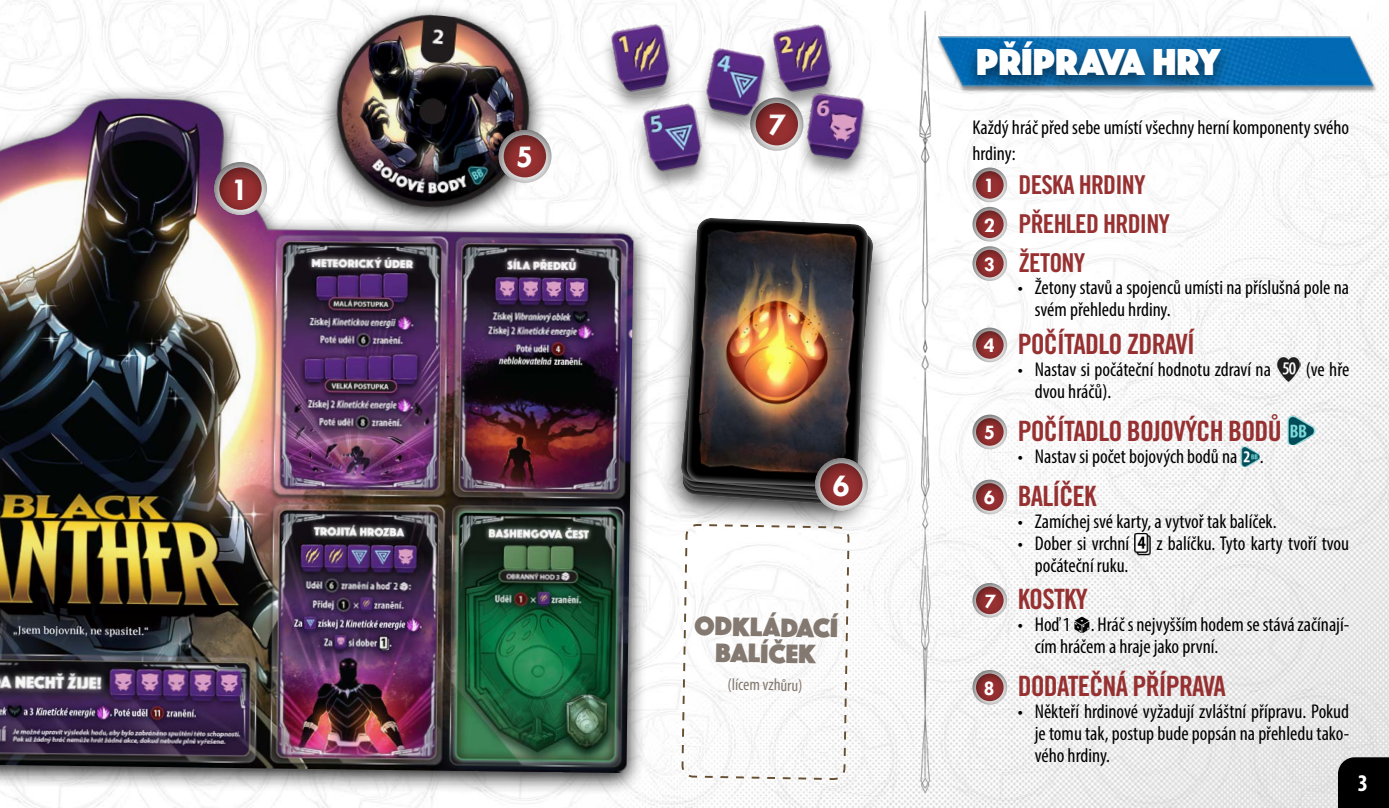
<style>
.page{position:relative;width:1389px;height:808px;background:#fff}
.page>*{position:absolute;margin:0;border:0;box-sizing:border-box;transform-origin:0 0}
.t1{font:39px "Phosphate Pro Solid";color:#fff}
.t2{font:700 32.6px "Tw Cen";color:#fff}
.t3{font:28px "Trade Gothic Bold Cond Twenty";letter-spacing:-.03em;color:#973031}
.t4{font:27.8px/26.4px "Phosphate Pro Solid";color:#847970;text-align:center}
.t5{font:26px/39.4px "Trade Gothic Bold Cond Twenty";letter-spacing:-.03em;color:#973031}
.t6{font:700 condensed 24px "Myriad Pro";color:#fff}
.t7{font:condensed 20px/22px "Myriad Pro";color:#000}
.t8{font:condensed 17px "Myriad Pro";color:#847970}
.s1{font-family:"Tw Cen";font-weight:700;font-size:21.2px;color:#fff}
.s2{font-family:"Dice Throne Dice";font-stretch:normal}
</style>
<div class="page">
<img style="left:4px;top:0;width:1385px;height:808px">
<img style="left:874px;top:0;width:101px;height:808px">
<div style="left:1338px;top:757px;width:51px;height:51px;background:#000"></div>
<img style="left:929px;top:17px;width:457px;height:87px">
<div style="left:972px;top:165px;width:52px;height:38px;background:#000;opacity:.75"></div>
<div style="left:972px;top:204px;width:52px;height:38px;background:#000;opacity:.75"></div>
<div style="left:972px;top:244px;width:52px;height:38px;background:#000;opacity:.75"></div>
<div style="left:972px;top:325px;width:52px;height:38px;background:#000;opacity:.75"></div>
<img style="left:1276px;top:356px;width:24px;height:26px">
<div style="left:972px;top:412px;width:52px;height:38px;background:#000;opacity:.75"></div>
<img style="left:1286px;top:415px;width:29px;height:30px">
<img style="left:1241px;top:447px;width:19px;height:20px">
<div style="left:972px;top:477px;width:52px;height:38px;background:#000;opacity:.75"></div>
<img style="left:1135px;top:533px;width:15px;height:22px">
<div style="left:972px;top:580px;width:52px;height:38px;background:#000;opacity:.75"></div>
<div style="left:972px;top:667px;width:52px;height:38px;background:#000;opacity:.75"></div>
<div style="left:0;top:86px;width:651px;height:710px;background:#000;opacity:.92"></div>
<img style="left:0;top:97px;width:635px;height:676px">
<div style="left:749px;top:94px;width:80px;height:58px;background:#000;opacity:.75"></div>
<div style="left:213px;top:159px;width:77px;height:58px;background:#000;opacity:.75"></div>
<div style="left:660px;top:216px;width:232px;height:318px;background:#000;opacity:.92"></div>
<svg style="left:678px;top:217px;width:200px;height:282px"></svg>
<img style="left:685px;top:217px;width:187px;height:275px">
<img style="left:315px;top:6px;width:235px;height:224px">
<div style="left:601px;top:25px;width:80px;height:89px;background:#000;opacity:.42"></div>
<img style="left:610px;top:23px;width:64px;height:71px">
<div style="left:695px;top:49px;width:82px;height:90px;background:#000;opacity:.42"></div>
<img style="left:703px;top:47px;width:64px;height:72px">
<div style="left:763px;top:25px;width:80px;height:90px;background:#000;opacity:.42"></div>
<img style="left:772px;top:23px;width:63px;height:71px">
<div style="left:796px;top:94px;width:79px;height:88px;background:#000;opacity:.42"></div>
<img style="left:804px;top:92px;width:62px;height:70px">
<div style="left:633px;top:104px;width:80px;height:89px;background:#000;opacity:.42"></div>
<img style="left:642px;top:102px;width:63px;height:72px">
<div style="left:813px;top:454px;width:78px;height:58px;background:#000;opacity:.75"></div>
<div style="left:497px;top:126px;width:78px;height:58px;background:#000;opacity:.75"></div>
<svg style="left:681px;top:523px;width:169px;height:258px"></svg>
<div style="left:964px;top:35px;width:268px;height:59px;background:#000;opacity:.54"></div>
<h2 class="t2" style="left:231px;top:170px;width:19px">1</h2>
<h2 class="t2" style="left:516px;top:138px;width:19px">5</h2>
<h2 class="t2" style="left:769px;top:106px;width:19px">7</h2>
<h2 class="t2" style="left:832px;top:466px;width:19px">6</h2>
<h3 class="t4" style="left:694px;top:611px;width:145px;rotate:1deg">ODKLÁDACÍ<br>BALÍČEK</h3>
<p class="t8" style="left:728px;top:674px;width:76px;rotate:1deg">(lícem vzhůru)</p>
<h1 class="t1" style="left:976px;top:35px;width:246px">PŘÍPRAVA HRY</h1>
<p class="t7" style="left:972px;top:114px;width:378px;line-height:26px">Každý hráč před sebe umístí všechny herní komponenty svého hrdiny:</p>
<h3 class="t5" style="left:984px;top:164px;width:188px"><span class="s1">1</span> DESKA HRDINY<br><span class="s1">2</span> PŘEHLED HRDINY<br><span class="s1">3</span> ŽETONY</h3>
<p class="t7" style="left:1035px;top:276px;width:316px;text-indent:-17px">• Žetony stavů a spojenců umísti na příslušná pole na svém přehledu hrdiny.</p>
<h3 class="t3" style="left:984px;top:327px;width:212px"><span class="s1">4</span> POČÍTADLO ZDRAVÍ</h3>
<p class="t7" style="left:1018px;top:358px;width:255px">• Nastav si počáteční hodnotu zdraví na</p>
<p class="t7" style="left:1306px;top:358px;width:45px">(ve hře</p>
<p class="t7" style="left:1035px;top:380px;width:78px">dvou hráčů).</p>
<h3 class="t3" style="left:984px;top:414px;width:299px"><span class="s1">5</span> POČÍTADLO BOJOVÝCH BODŮ</h3>
<p class="t7" style="left:1018px;top:445px;width:248px">• Nastav si počet bojových bodů na .</p>
<h3 class="t3" style="left:984px;top:479px;width:114px"><span class="s1">6</span> BALÍČEK</h3>
<p class="t7" style="left:1018px;top:510px;width:260px">• Zamíchej své karty, a vytvoř tak balíček.</p>
<p class="t7" style="left:1018px;top:532px;width:113px">• Dober si vrchní</p>
<p class="t7" style="left:1156px;top:532px;width:194px">z balíčku. Tyto karty tvoří tvou</p>
<p class="t7" style="left:1035px;top:554px;width:95px">počáteční ruku.</p>
<h3 class="t3" style="left:985px;top:582px;width:105px"><span class="s1">7</span> KOSTKY</h3>
<p class="t7" style="left:1035px;top:613px;width:316px;text-indent:-17px">• Hoď 1 <span class="s2">1</span>. Hráč s nejvyšším hodem se stává začínají&shy;cím hráčem a hraje jako první.</p>
<h3 class="t3" style="left:984px;top:669px;width:244px"><span class="s1">8</span> DODATEČNÁ PŘÍPRAVA</h3>
<p class="t7" style="left:1035px;top:700px;width:316px;text-align:justify;text-indent:-17px">• Někteří hrdinové vyžadují zvláštní přípravu. Pokud je tomu tak, postup bude popsán na přehledu tako&shy;vého hrdiny.</p>
<p class="t6" style="left:1358px;top:767px;width:12px">3</p>
</div>
